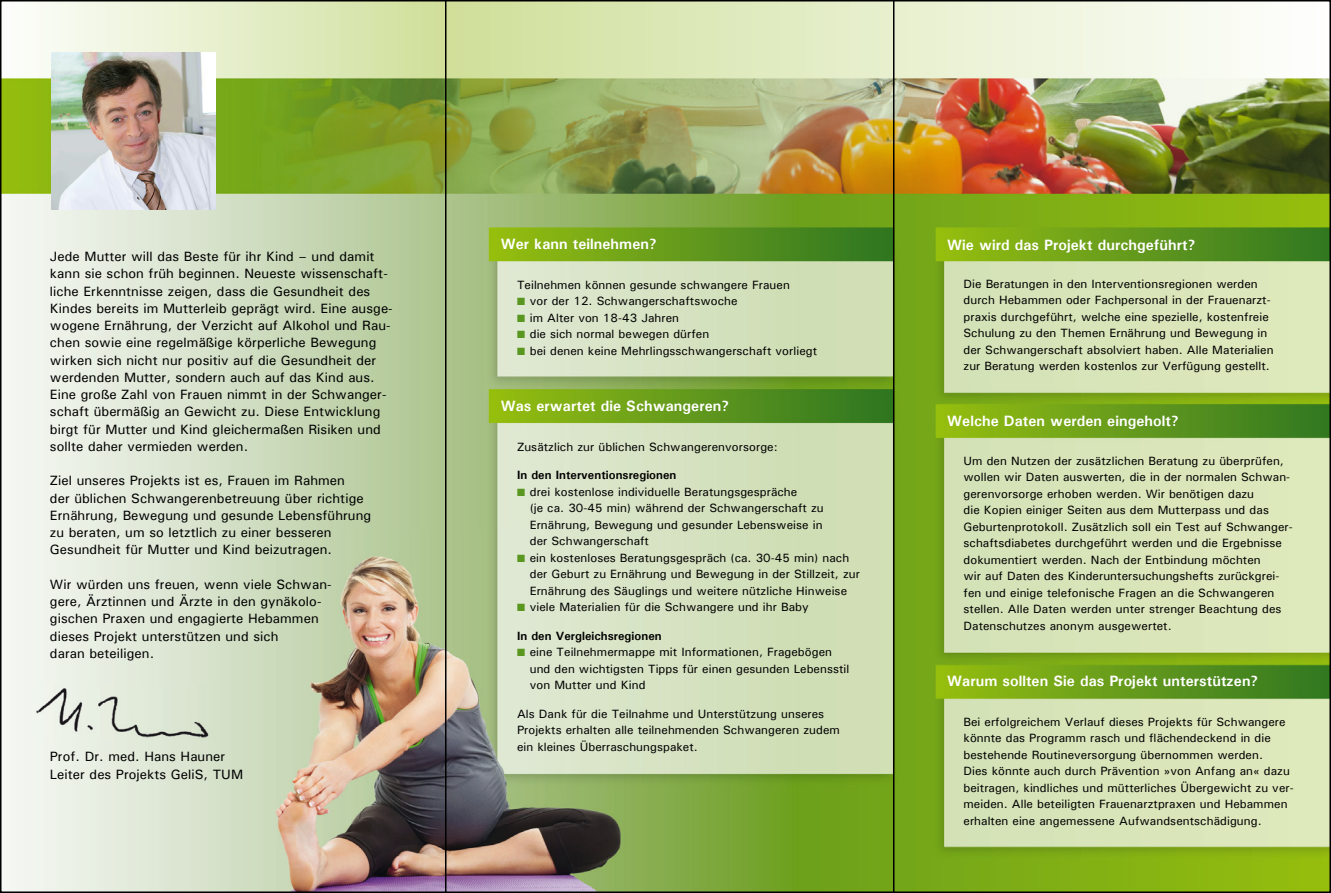
<style>
.page{position:relative;width:1331px;height:893px;background:#fff}
.page>*{position:absolute;margin:0;border:0;box-sizing:border-box;transform-origin:0 0}
.t1{font:700 15px "Univers";letter-spacing:.005em;color:#fff}
.t2{font:500 13.5px/17.2px "Univers";letter-spacing:.005em;color:#000}
.t3{font:500 12px/16.5px "Univers";letter-spacing:.005em;color:#000}
.t4{font:700 12px "Univers";letter-spacing:.005em;color:#000}
.s1{color:#599720}
</style>
<div class="page">
<img style="left:3px;top:3px;width:1325px;height:887px">
<img style="left:52px;top:53px;width:163px;height:157px">
<hr style="left:893px;top:0;width:1px;height:893px;background:#000">
<hr style="left:445px;top:0;width:1px;height:893px;background:#000">
<p class="t2" style="left:50px;top:247px;width:344px">Jede Mutter will das Beste für ihr Kind – und damit kann sie schon früh beginnen. Neueste wissenschaft&shy;liche Erkenntnisse zeigen, dass die Gesundheit des Kindes bereits im Mutterleib geprägt wird. Eine ausge&shy;wogene Ernährung, der Verzicht auf Alkohol und Rau&shy;chen sowie eine regelmäßige körperliche Bewegung wirken sich nicht nur positiv auf die Gesundheit der werdenden Mutter, sondern auch auf das Kind aus.<br>Eine große Zahl von Frauen nimmt in der Schwanger&shy;schaft übermäßig an Gewicht zu. Diese Entwicklung birgt für Mutter und Kind gleichermaßen Risiken und sollte daher vermieden werden.</p>
<p class="t2" style="left:50px;top:472px;width:323px">Ziel unseres Projekts ist es, Frauen im Rahmen<br>der üblichen Schwangerenbetreuung über richtige Ernährung, Bewegung und gesunde Lebensführung zu beraten, um so letztlich zu einer besseren Gesundheit für Mutter und Kind beizutragen.</p>
<p class="t2" style="left:50px;top:575px;width:283px">Wir würden uns freuen, wenn viele Schwan&shy;gere, Ärztinnen und Ärzte in den gynäkolo&shy;gischen Praxen und engagierte Hebammen dieses Projekt unterstützen und sich<br>daran beteiligen.</p>
<p class="t2" style="left:50px;top:748px;width:195px">Prof. Dr. med. Hans Hauner<br>Leiter des Projekts GeliS, TUM</p>
<p class="t1" style="left:501px;top:235px;width:158px">Wer kann teilnehmen?</p>
<p class="t3" style="left:517px;top:276px;width:274px">Teilnehmen können gesunde schwangere Frauen</p>
<p class="t3" style="left:517px;top:293px;width:222px"><span class="s1">■</span> vor der 12. Schwangerschaftswoche</p>
<p class="t3" style="left:517px;top:309px;width:164px"><span class="s1">■</span> im Alter von 18-43 Jahren</p>
<p class="t3" style="left:517px;top:326px;width:194px"><span class="s1">■</span> die sich normal bewegen dürfen</p>
<p class="t3" style="left:517px;top:342px;width:302px"><span class="s1">■</span> bei denen keine Mehrlingsschwangerschaft vorliegt</p>
<p class="t1" style="left:501px;top:396px;width:230px">Was erwartet die Schwangeren?</p>
<p class="t1" style="left:947px;top:235px;width:250px">Wie wird das Projekt durchgeführt?</p>
<p class="t3" style="left:963px;top:275px;width:312px">Die Beratungen in den Interventionsregionen werden durch Hebammen oder Fachpersonal in der Frauenarzt&shy;praxis durchgeführt, welche eine spezielle, kostenfreie Schulung zu den Themen Ernährung und Bewegung in der Schwangerschaft absolviert haben. Alle Materialien zur Beratung werden kostenlos zur Verfügung gestellt.</p>
<p class="t1" style="left:947px;top:411px;width:233px">Welche Daten werden eingeholt?</p>
<p class="t3" style="left:517px;top:438px;width:262px">Zusätzlich zur üblichen Schwangerenvorsorge:</p>
<p class="t4" style="left:517px;top:467px;width:161px">In den Interventionsregionen</p>
<p class="t3" style="left:530px;top:483px;width:295px;text-indent:-13px"><span class="s1">■</span> drei kostenlose individuelle Beratungsgespräche<br>(je ca. 30-45 min) während der Schwangerschaft zu Ernährung, Bewegung und gesunder Lebensweise in der Schwangerschaft</p>
<p class="t3" style="left:530px;top:549px;width:332px;text-indent:-13px"><span class="s1">■</span> ein kostenloses Beratungsgespräch (ca. 30-45 min) nach der Geburt zu Ernährung und Bewegung in der Stillzeit, zur<br>Ernährung des Säuglings und weitere nützliche Hinweise</p>
<p class="t3" style="left:517px;top:598px;width:293px"><span class="s1">■</span> viele Materialien für die Schwangere und ihr Baby</p>
<p class="t4" style="left:517px;top:628px;width:146px">In den Vergleichsregionen</p>
<p class="t3" style="left:530px;top:643px;width:321px;text-indent:-13px"><span class="s1">■</span> eine Teilnehmermappe mit Informationen, Fragebögen und den wichtigsten Tipps für einen gesunden Lebensstil von Mutter und Kind</p>
<p class="t3" style="left:517px;top:705px;width:324px">Als Dank für die Teilnahme und Unterstützung unseres<br>Projekts erhalten alle teilnehmenden Schwangeren zudem ein kleines Überraschungspaket.</p>
<p class="t3" style="left:963px;top:713px;width:332px">Bei erfolgreichem Verlauf dieses Projekts für Schwangere könnte das Programm rasch und flächendeckend in die bestehende Routineversorgung übernommen werden.<br>Dies könnte auch durch Prävention »von Anfang an« dazu beitragen, kindliches und mütterliches Übergewicht zu ver&shy;meiden. Alle beteiligten Frauenarztpraxen und Hebammen erhalten eine angemessene Aufwandsentschädigung.</p>
<p class="t3" style="left:963px;top:452px;width:331px">Um den Nutzen der zusätzlichen Beratung zu überprüfen, wollen wir Daten auswerten, die in der normalen Schwan&shy;gerenvorsorge erhoben werden. Wir benötigen dazu<br>die Kopien einiger Seiten aus dem Mutterpass und das Geburtenprotokoll. Zusätzlich soll ein Test auf Schwanger&shy;schaftsdiabetes durchgeführt werden und die Ergebnisse dokumentiert werden. Nach der Entbindung möchten<br>wir auf Daten des Kinderuntersuchungshefts zurückgrei&shy;fen und einige telefonische Fragen an die Schwangeren stellen. Alle Daten werden unter strenger Beachtung des Datenschutzes anonym ausgewertet.</p>
<p class="t1" style="left:947px;top:672px;width:313px">Warum sollten Sie das Projekt unterstützen?</p>
</div>
